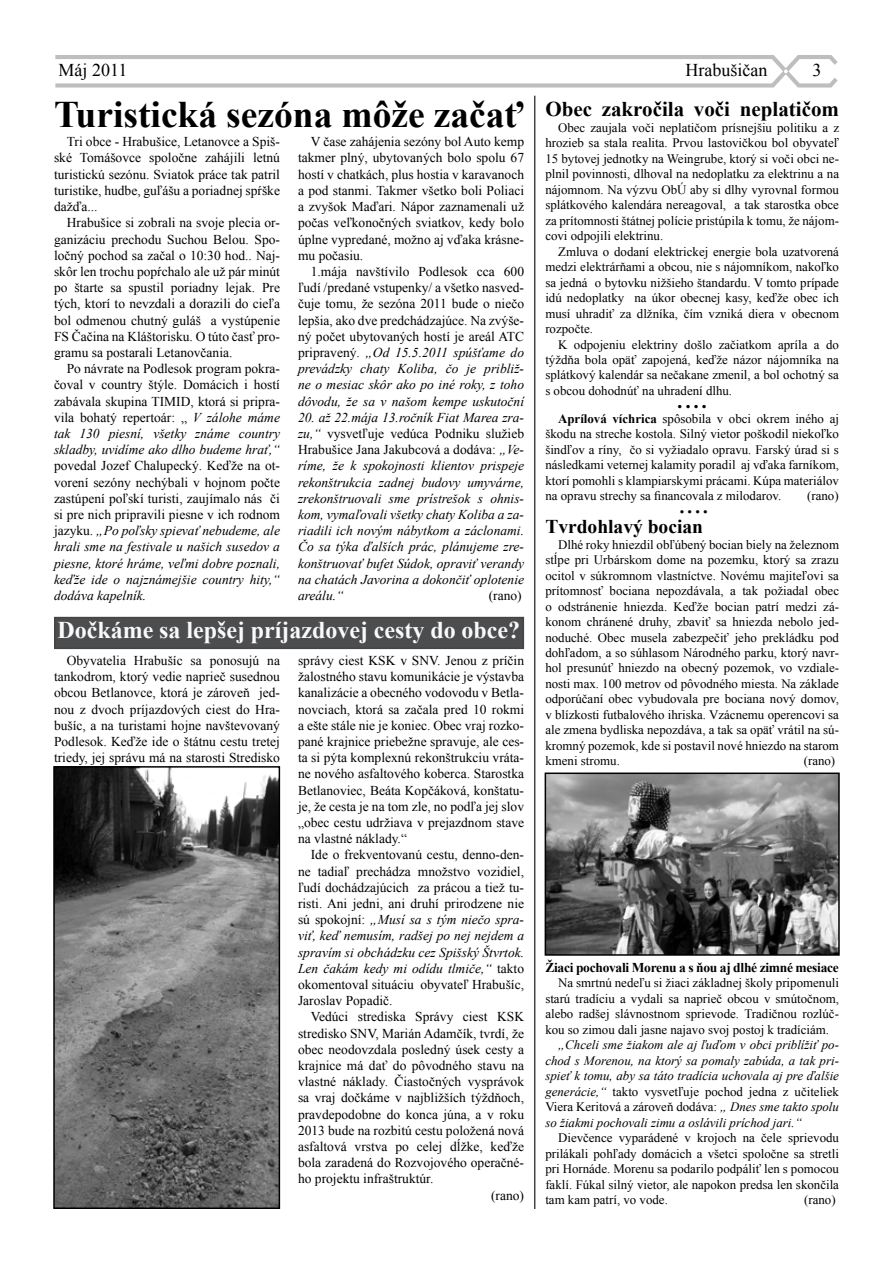
<style>
.page{position:relative;width:893px;height:1263px;background:#fff}
.page>*{position:absolute;margin:0;border:0;box-sizing:border-box;transform-origin:0 0}
.t1{font:700 37.5px "Times New Roman";color:#000}
.t2{font:700 24px "Times New Roman";color:#fafafa}
.t3{font:700 21px "Times New Roman";color:#000}
.t4{font:700 19.5px "Times New Roman";color:#000}
.t5{font:18px "Times New Roman";color:#000}
.t6{font:13.5px/16.2px "Times New Roman";color:#000;text-align:justify}
.t7{font:italic 13.5px/16.2px "Times New Roman";color:#000;text-align:justify}
.t8{font:700 13.5px "Times New Roman";letter-spacing:-.02em;color:#000}
.t9{font:12.9px/15.5px "Times New Roman";color:#000;text-align:justify}
.t10{font:italic 12.9px/15.5px "Times New Roman";color:#000;text-align:justify}
.s1{font-style:italic}
.s2{font-style:normal}
.s3{font-weight:700}
</style>
<div class="page">
<div style="left:54px;top:617px;width:470px;height:32px;background:#4c4d4f"></div>
<svg style="left:55px;top:55px;width:783px;height:33px"></svg>
<hr style="left:534px;top:96px;width:1px;height:1113px;background:#454547">
<img style="left:56px;top:769px;width:221px;height:437px">
<div style="left:53px;top:766px;width:227px;height:443px;border:2px solid #000"></div>
<img style="left:548px;top:775px;width:289px;height:178px">
<div style="left:545px;top:772px;width:295px;height:184px;border:2px solid #000"></div>
<h3 class="t5" style="left:58px;top:58px;width:70px">Máj 2011</h3>
<h3 class="t5" style="left:685px;top:58px;width:83px">Hrabušičan</h3>
<h3 class="t5" style="left:812px;top:58px;width:10px">3</h3>
<h1 class="t1" style="left:54px;top:89px;width:472px">Turistická sezóna môže začať</h1>
<p class="t6" style="left:54px;top:133px;width:228px;text-indent:13px">Tri obce - Hrabušice, Letanovce a Spiš&shy;ské Tomášovce spoločne zahájili letnú turistickú sezónu. Sviatok práce tak patril turistike, hudbe, guľášu a poriadnej spŕške dažďa...</p>
<p class="t6" style="left:54px;top:214px;width:228px;text-indent:13px">Hrabušice si zobrali na svoje plecia or&shy;ganizáciu prechodu Suchou Belou. Spo&shy;ločný pochod sa začal o 10:30 hod.. Naj&shy;skôr len trochu popŕchalo ale už pár minút po štarte sa spustil poriadny lejak. Pre tých, ktorí to nevzdali a dorazili do cieľa bol odmenou chutný guláš a vystúpenie FS Čačina na Kláštorisku. O túto časť pro&shy;gramu sa postarali Letanovčania.</p>
<p class="t6" style="left:54px;top:360px;width:228px;text-indent:13px">Po návrate na Podlesok program pokra&shy;čoval v country štýle. Domácich i hostí zabávala skupina TIMID, ktorá si pripra&shy;vila bohatý repertoár: „ <span class="s1">V zálohe máme tak 130 piesní, všetky známe country skladby, uvidíme ako dlho budeme hrať,“</span></p>
<p class="t7" style="left:54px;top:457px;width:228px"><span class="s2">povedal Jozef Chalupecký. Keďže na ot&shy;vorení sezóny nechýbali v hojnom počte zastúpení poľskí turisti, zaujímalo nás či si pre nich pripravili piesne v ich rodnom jazyku.</span> „Po poľsky spievať nebudeme, ale hrali sme na festivale u našich susedov a piesne, ktoré hráme, veľmi dobre poznali, keďže ide o najznámejšie country hity,“ dodáva kapelník.</p>
<p class="t6" style="left:298px;top:133px;width:228px;text-indent:13px">V čase zahájenia sezóny bol Auto kemp takmer plný, ubytovaných bolo spolu 67 hostí v chatkách, plus hostia v karavanoch a pod stanmi. Takmer všetko boli Poliaci a zvyšok Maďari. Nápor zaznamenali už počas veľkonočných sviatkov, kedy bolo úplne vypredané, možno aj vďaka krásne&shy;mu počasiu.</p>
<p class="t6" style="left:298px;top:263px;width:228px;text-indent:13px">1.mája navštívilo Podlesok cca 600 ľudí /predané vstupenky/ a všetko nasved&shy;čuje tomu, že sezóna 2011 bude o niečo lepšia, ako dve predchádzajúce. Na zvýše&shy;ný počet ubytovaných hostí je areál ATC pripravený. <span class="s1">„Od 15.5.2011 spúšťame do prevádzky chaty Koliba, čo je približ&shy;ne o mesiac skôr ako po iné roky, z toho dôvodu, že sa v našom kempe uskutoční</span></p>
<p class="t7" style="left:298px;top:409px;width:228px">20. až 22.mája 13.ročník Fiat Marea zra&shy;zu,“ <span class="s2">vysvetľuje vedúca Podniku služieb Hrabušice Jana Jakubcová a dodáva:</span> „Ve&shy;ríme, že k spokojnosti klientov prispeje rekonštrukcia zadnej budovy umyvárne, zrekonštruovali sme prístrešok s ohnis&shy;kom, vymaľovali všetky chaty Koliba a za&shy;riadili ich novým nábytkom a záclonami.<br>Čo sa týka ďalších prác, plánujeme zre&shy;konštruovať bufet Súdok, opraviť verandy na chatách Javorina a dokončiť oplotenie areálu.“</p>
<p class="t6" style="left:489px;top:587px;width:34px">(rano)</p>
<h2 class="t2" style="left:57px;top:613px;width:464px">Dočkáme sa lepšej príjazdovej cesty do obce?</h2>
<p class="t6" style="left:54px;top:652px;width:228px;text-indent:13px">Obyvatelia Hrabušíc sa ponosujú na tankodrom, ktorý vedie naprieč susednou obcou Betlanovce, ktorá je zároveň jed&shy;nou z dvoch príjazdových ciest do Hra&shy;bušíc, a na turistami hojne navštevovaný Podlesok. Keďže ide o štátnu cestu tretej triedy, jej správu má na starosti Stredisko</p>
<p class="t6" style="left:298px;top:652px;width:228px">správy ciest KSK v SNV. Jenou z príčin žalostného stavu komunikácie je výstavba kanalizácie a obecného vodovodu v Betla&shy;novciach, ktorá sa začala pred 10 rokmi a ešte stále nie je koniec. Obec vraj rozko&shy;pané krajnice priebežne spravuje, ale ces&shy;ta si pýta komplexnú rekonštrukciu vráta&shy;ne nového asfaltového koberca. Starostka Betlanoviec, Beáta Kopčáková, konštatu&shy;je, že cesta je na tom zle, no podľa jej slov „obec cestu udržiava v prejazdnom stave na vlastné náklady.“</p>
<p class="t6" style="left:298px;top:846px;width:228px;text-indent:13px">Ide o frekventovanú cestu, denno-den&shy;ne tadiaľ prechádza množstvo vozidiel, ľudí dochádzajúcich za prácou a tiež tu&shy;risti. Ani jedni, ani druhí prirodzene nie sú spokojní: <span class="s1">„Musí sa s tým niečo spra&shy;viť, keď nemusím, radšej po nej nejdem a spravím si obchádzku cez Spišský Štvrtok.<br>Len čakám kedy mi odídu tlmiče,“</span> takto okomentoval situáciu obyvateľ Hrabušíc, Jaroslav Popadič.</p>
<p class="t6" style="left:311px;top:1008px;width:215px">Vedúci strediska Správy ciest KSK</p>
<p class="t6" style="left:298px;top:1025px;width:228px">stredisko SNV, Marián Adamčík, tvrdí, že</p>
<p class="t6" style="left:298px;top:1041px;width:228px">obec neodovzdala posledný úsek cesty a</p>
<p class="t6" style="left:298px;top:1057px;width:228px">krajnice má dať do pôvodného stavu na</p>
<p class="t6" style="left:298px;top:1073px;width:228px">vlastné náklady. Čiastočných vysprávok</p>
<p class="t6" style="left:298px;top:1089px;width:228px">sa vraj dočkáme v najbližších týždňoch,</p>
<p class="t6" style="left:298px;top:1106px;width:228px">pravdepodobne do konca júna, a v roku</p>
<p class="t6" style="left:298px;top:1122px;width:228px">2013 bude na rozbitú cestu položená nová</p>
<p class="t6" style="left:298px;top:1138px;width:228px">asfaltová vrstva po celej dĺžke, keďže</p>
<p class="t6" style="left:298px;top:1154px;width:228px">bola zaradená do Rozvojového operačné-</p>
<p class="t6" style="left:298px;top:1170px;width:137px">ho projektu infraštruktúr.</p>
<p class="t6" style="left:491px;top:1187px;width:34px">(rano)</p>
<h3 class="t3" style="left:545px;top:95px;width:295px">Obec zakročila voči neplatičom</h3>
<p class="t9" style="left:545px;top:120px;width:295px;text-indent:13px">Obec zaujala voči neplatičom prísnejšiu politiku a z hrozieb sa stala realita. Prvou lastovičkou bol obyvateľ 15 bytovej jednotky na Weingrube, ktorý si voči obci ne&shy;plnil povinnosti, dlhoval na nedoplatku za elektrinu a na nájomnom. Na výzvu ObÚ aby si dlhy vyrovnal formou splátkového kalendára nereagoval, a tak starostka obce za prítomnosti štátnej polície pristúpila k tomu, že nájom&shy;covi odpojili elektrinu.</p>
<p class="t9" style="left:545px;top:243px;width:295px;text-indent:13px">Zmluva o dodaní elektrickej energie bola uzatvorená medzi elektrárňami a obcou, nie s nájomníkom, nakoľko sa jedná o bytovku nižšieho štandardu. V tomto prípade idú nedoplatky na úkor obecnej kasy, keďže obec ich musí uhradiť za dlžníka, čím vzniká diera v obecnom rozpočte.</p>
<p class="t9" style="left:545px;top:336px;width:295px;text-indent:13px">K odpojeniu elektriny došlo začiatkom apríla a do týždňa bola opäť zapojená, keďže názor nájomníka na splátkový kalendár sa nečakane zmenil, a bol ochotný sa s obcou dohodnúť na uhradení dlhu.</p>
<p class="t6" style="left:678px;top:398px;width:31px">• • • •</p>
<p class="t9" style="left:545px;top:411px;width:295px;text-indent:13px"><span class="s3">Aprílová víchrica</span> spôsobila v obci okrem iného aj škodu na streche kostola. Silný vietor poškodil niekoľko šindľov a ríny, čo si vyžiadalo opravu. Farský úrad si s následkami veternej kalamity poradil aj vďaka farníkom, ktorí pomohli s klampiarskymi prácami. Kúpa materiálov na opravu strechy sa financovala z milodarov.</p>
<p class="t9" style="left:807px;top:488px;width:33px">(rano)</p>
<p class="t9" style="left:680px;top:503px;width:29px">• • • •</p>
<h3 class="t4" style="left:545px;top:513px;width:159px">Tvrdohlavý bocian</h3>
<p class="t9" style="left:545px;top:536px;width:295px;text-indent:13px">Dlhé roky hniezdil obľúbený bocian biely na železnom stĺpe pri Urbárskom dome na pozemku, ktorý sa zrazu ocitol v súkromnom vlastníctve. Novému majiteľovi sa prítomnosť bociana nepozdávala, a tak požiadal obec o odstránenie hniezda. Keďže bocian patrí medzi zá&shy;konom chránené druhy, zbaviť sa hniezda nebolo jed&shy;noduché. Obec musela zabezpečiť jeho prekládku pod dohľadom, a so súhlasom Národného parku, ktorý navr&shy;hol presunúť hniezdo na obecný pozemok, vo vzdiale&shy;nosti max. 100 metrov od pôvodného miesta. Na základe odporúčaní obec vybudovala pre bociana nový domov, v blízkosti futbalového ihriska. Vzácnemu operencovi sa ale zmena bydliska nepozdáva, a tak sa opäť vrátil na sú&shy;kromný pozemok, kde si postavil nové hniezdo na starom kmeni stromu.</p>
<p class="t9" style="left:804px;top:753px;width:33px">(rano)</p>
<p class="t8" style="left:545px;top:958px;width:295px">Žiaci pochovali Morenu a s ňou aj dlhé zimné mesiace</p>
<p class="t9" style="left:545px;top:975px;width:295px;text-indent:13px">Na smrtnú nedeľu si žiaci základnej školy pripomenuli starú tradíciu a vydali sa naprieč obcou v smútočnom, alebo radšej slávnostnom sprievode. Tradičnou rozlúč&shy;kou so zimou dali jasne najavo svoj postoj k tradíciám.</p>
<p class="t10" style="left:545px;top:1037px;width:295px;text-indent:13px">„Chceli sme žiakom ale aj ľuďom v obci priblížiť po&shy;chod s Morenou, na ktorý sa pomaly zabúda, a tak pri&shy;spieť k tomu, aby sa táto tradícia uchovala aj pre ďalšie generácie,“ <span class="s2">takto vysvetľuje pochod jedna z učiteliek Viera Keritová a zároveň dodáva:</span> „ Dnes sme takto spolu so žiakmi pochovali zimu a oslávili príchod jari.“</p>
<p class="t9" style="left:545px;top:1130px;width:295px;text-indent:13px">Dievčence vyparádené v krojoch na čele sprievodu prilákali pohľady domácich a všetci spoločne sa stretli pri Hornáde. Morenu sa podarilo podpáliť len s pomocou faklí. Fúkal silný vietor, ale napokon predsa len skončila tam kam patrí, vo vode.</p>
<p class="t9" style="left:804px;top:1192px;width:33px">(rano)</p>
</div>
